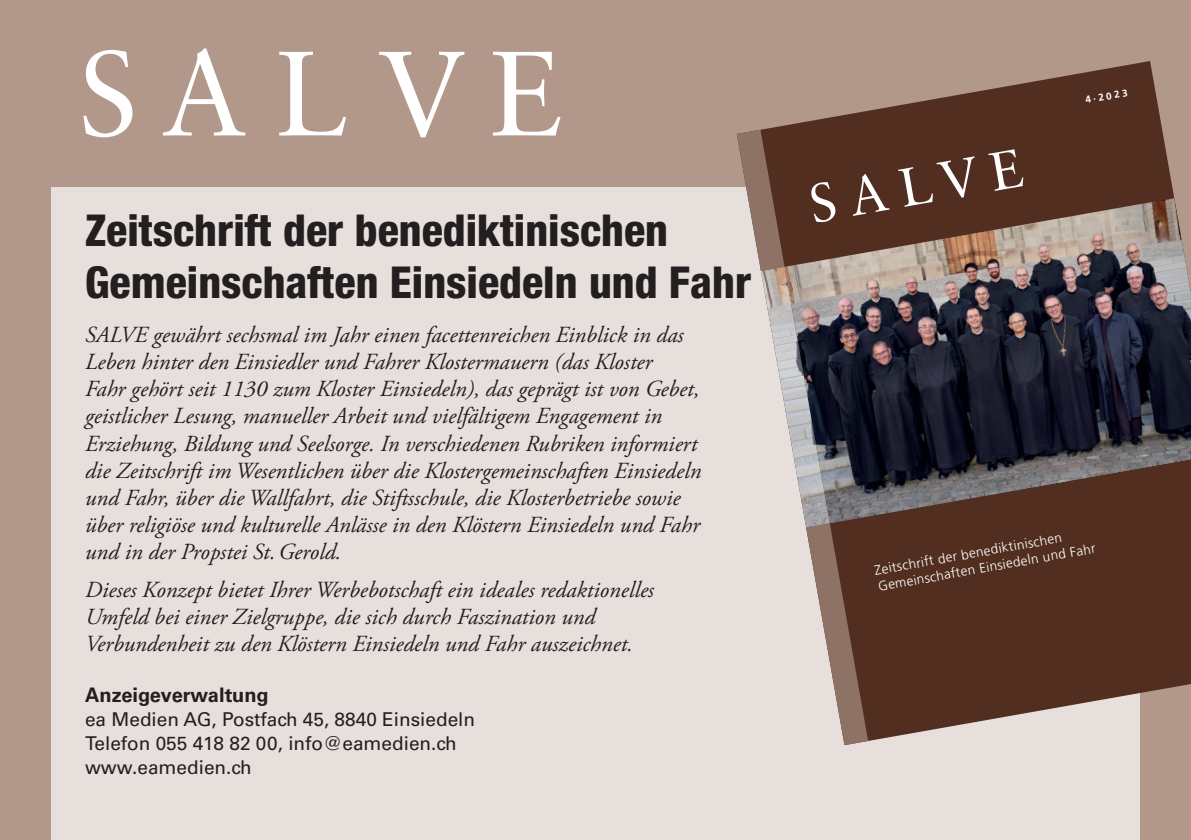
<style>
.page{position:relative;width:1191px;height:840px;background:#fff}
.page>*{position:absolute;margin:0;border:0;box-sizing:border-box;transform-origin:0 0}
.t1{font:120px "Sabon LT Std";letter-spacing:.215em;color:#fff}
.t2{font:54px "Sabon LT Pro";color:#fff}
.t3{font:800 condensed 44px/52px "Helvetica Neue LT Std";color:#231f20}
.t4{font:italic 23px/27px "Adobe Garamond Pro";color:#231f20}
.t5{font:700 20px "Univers LT Std";color:#231f20}
.t6{font:19px/24px "Univers LT Std";color:#231f20}
.t7{font:300 13.6px/16.2px "Frutiger LT Std";color:#fff}
.t8{font:700 10px "Frutiger LT Std";color:#fff}
</style>
<div class="page">
<div style="left:0;top:0;width:1191px;height:839px;background:#b2988b"></div>
<div style="left:51px;top:187px;width:1089px;height:652px;background:#e7dfdb"></div>
<svg style="left:737px;top:61px;width:454px;height:683px"></svg>
<h1 class="t1" style="left:78px;top:22px;width:486px">SALVE</h1>
<h3 class="t3" style="left:85px;top:204px;width:667px">Zeitschrift der benediktinischen<br>Gemeinschaften Einsiedeln und Fahr</h3>
<p class="t4" style="left:85px;top:322px;width:617px">SALVE gewährt sechsmal im Jahr einen facettenreichen Einblick in das Leben hinter den Einsiedler und Fahrer Klostermauern (das Kloster<br>Fahr gehört seit 1130 zum Kloster Einsiedeln), das geprägt ist von Gebet, geistlicher Lesung, manueller Arbeit und vielfältigem Engagement in Erziehung, Bildung und Seelsorge. In verschiedenen Rubriken informiert die Zeitschrift im Wesentlichen über die Klostergemeinschaften Einsiedeln und Fahr, über die Wallfahrt, die Stiftsschule, die Klosterbetriebe sowie über religiöse und kulturelle Anlässe in den Klöstern Einsiedeln und Fahr und in der Propstei St.Gerold.</p>
<p class="t4" style="left:85px;top:576px;width:570px">Dieses Konzept bietet Ihrer Werbebotschaft ein ideales redaktionelles<br>Umfeld bei einer Zielgruppe, die sich durch Faszination und<br>Verbundenheit zu den Klöstern Einsiedeln und Fahr auszeichnet.</p>
<p class="t5" style="left:85px;top:682px;width:185px">Anzeigeverwaltung</p>
<p class="t6" style="left:85px;top:707px;width:391px">ea Medien AG, Postfach 45, 8840 Einsiedeln<br>Telefon 055 418 82 00, info@eamedien.ch www.eamedien.ch</p>
<h2 class="t2" style="left:803px;top:171px;width:217px;rotate:-10deg">SALVE</h2>
<p class="t8" style="left:1084px;top:94px;width:44px;rotate:-10deg">4·2023</p>
<p class="t7" style="left:873px;top:562px;width:223px;rotate:-10deg">Zeitschrift der benediktinischen<br>Gemeinschaften Einsiedeln und Fahr</p>
</div>
